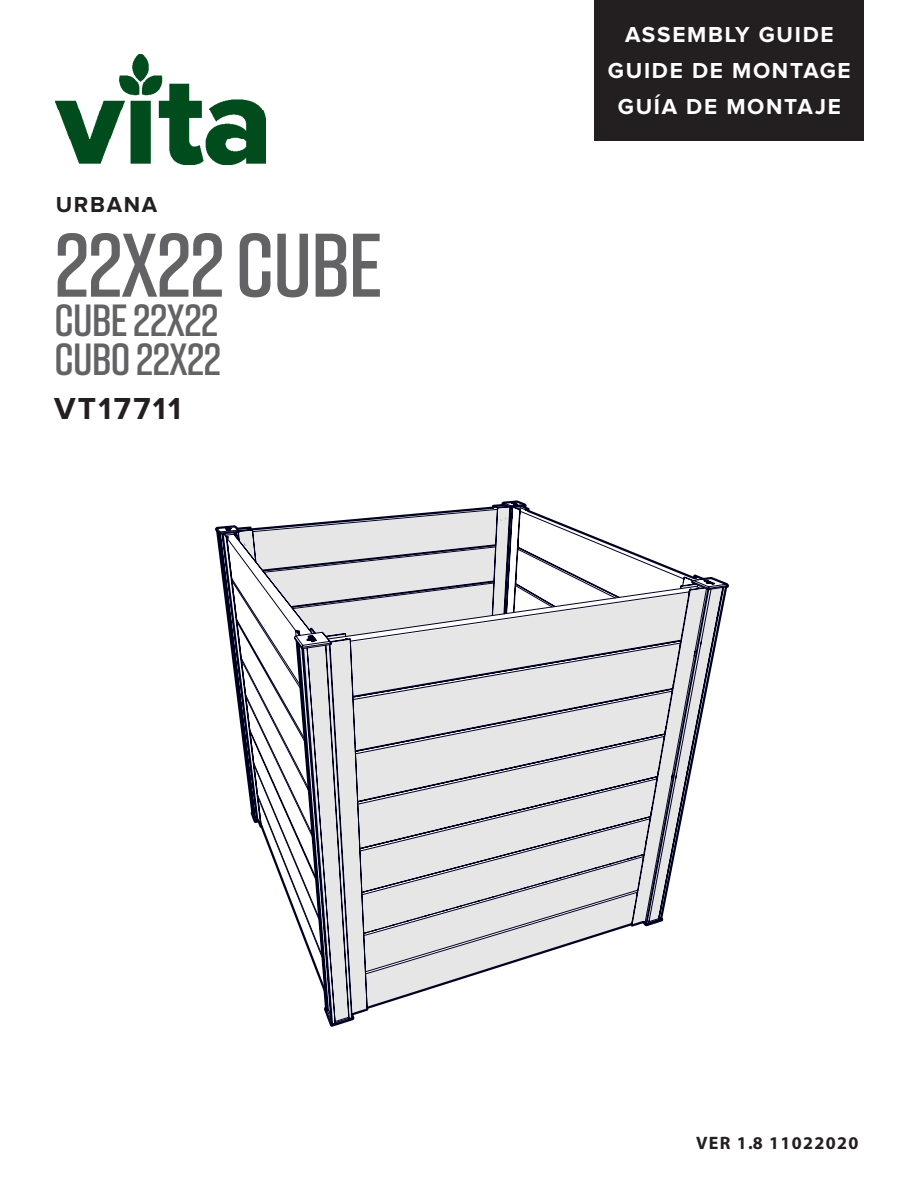
<style>
.page{position:relative;width:918px;height:1188px;background:#fff}
.page>*{position:absolute;margin:0;border:0;box-sizing:border-box;transform-origin:0 0}
.Jumbo_Heading{font:600 90px "Rift";letter-spacing:-.025em;color:#636366}
.Jumbo_Heading-2{font:600 45px "Rift";letter-spacing:-.025em;color:#636366}
.Large_Heading{font:700 31.5px "Proxima Nova";letter-spacing:.075em;color:#231f20}
.Large_Heading-2{font:700 22.5px "Proxima Nova";letter-spacing:.075em;color:#fff}
.Large_Heading-3{font:700 22.5px "Proxima Nova";letter-spacing:.075em;color:#231f20}
.Small_Heading{font:700 18px "Myriad Pro";letter-spacing:.075em;color:#231f20}
</style>
<div class="page">
<img style="left:56px;top:54px;width:209px;height:110px">
<div style="left:594px;top:0;width:270px;height:140px;background:#231f20"></div>
<svg style="left:215px;top:500px;width:514px;height:527px"></svg>
<p class="Large_Heading-3" style="left:56px;top:194px;width:103px">URBANA</p>
<p class="Jumbo_Heading" style="left:54px;top:201px;width:331px">22X22 CUBE</p>
<p class="Jumbo_Heading-2" style="left:54px;top:288px;width:166px">CUBE 22X22</p>
<p class="Jumbo_Heading-2" style="left:54px;top:327px;width:169px">CUBO 22X22</p>
<p class="Large_Heading" style="left:54px;top:394px;width:129px">VT17711</p>
<p class="Large_Heading-2" style="left:625px;top:25px;width:210px">ASSEMBLY GUIDE</p>
<p class="Large_Heading-2" style="left:608px;top:61px;width:244px">GUIDE DE MONTAGE</p>
<p class="Large_Heading-2" style="left:618px;top:97px;width:225px">GUÍA DE MONTAJE</p>
<p class="Small_Heading" style="left:696px;top:1131px;width:164px">VER 1.8 11022020</p>
</div>
